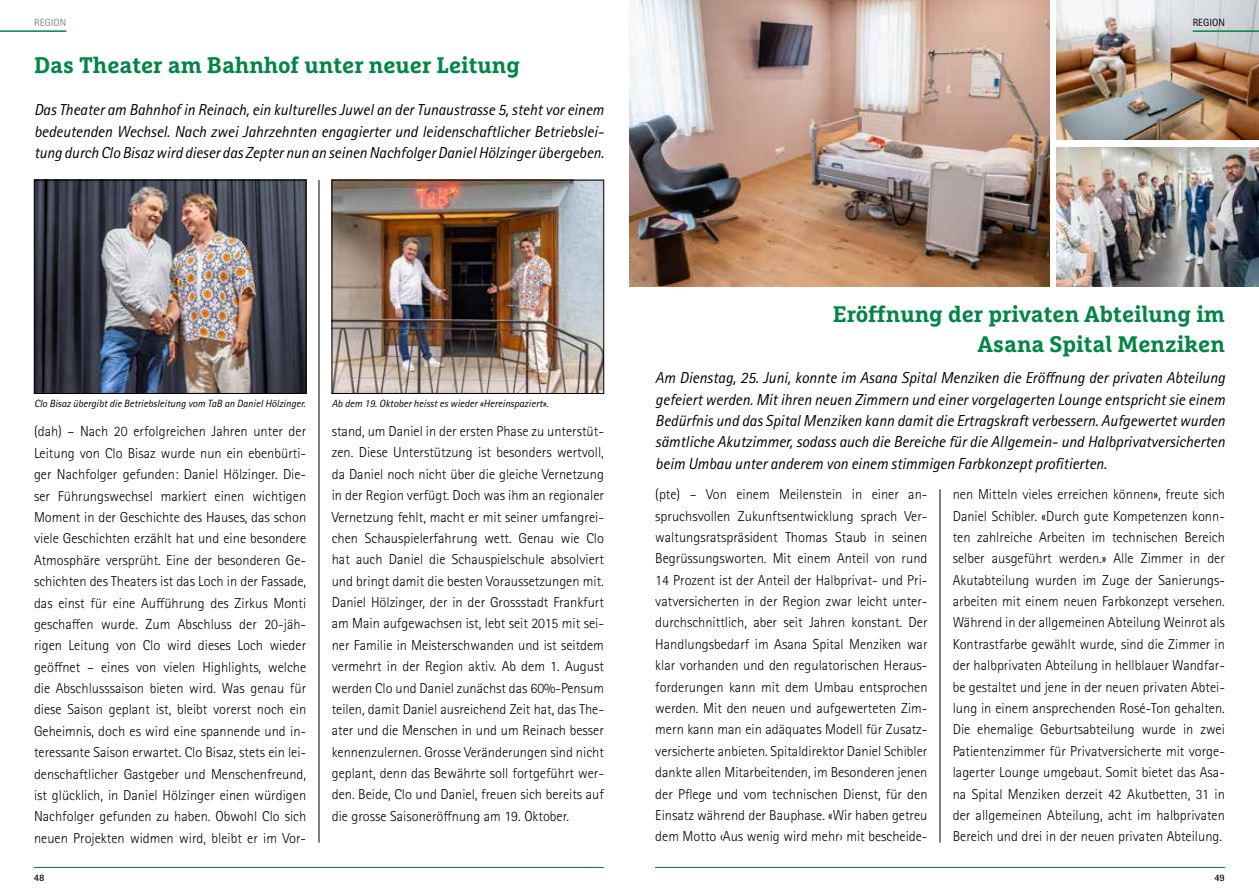
<style>
.page{position:relative;width:1259px;height:893px;background:#fff}
.page>*{position:absolute;margin:0;border:0;box-sizing:border-box;transform-origin:0 0}
.t1{font:700 22.5px/30px "Marselis Slab Pro";color:#008645;text-align:right}
.t2{font:italic 15.9px/21.3px "Rotis Sans Serif Std";color:#000;text-align:justify}
.t3{font:300 14.4px/21.3px "Rotis Sans Serif Std";color:#000;text-align:justify}
.t4{font:italic 10.5px "Rotis Sans Serif Std";color:#000}
.t5{font:10.5px "Rotis Sans Serif Std";color:#868786}
.t6{font:10.5px "Rotis Sans Serif Std";color:#000}
.t7{font:700 9.9px "Rotis Sans Serif Std";color:#000}
</style>
<div class="page">
<hr style="left:0;top:30px;width:66px;height:2px;background:#008645">
<hr style="left:34px;top:867px;width:570px;height:1px;background:#008645">
<img style="left:36px;top:182px;width:268px;height:210px">
<div style="left:34px;top:180px;width:272px;height:214px;border:1px solid #000"></div>
<hr style="left:319px;top:180px;width:1px;height:663px;background:#000">
<img style="left:334px;top:182px;width:268px;height:210px">
<div style="left:332px;top:180px;width:272px;height:214px;border:1px solid #000"></div>
<img style="left:1056px;top:0;width:203px;height:139px">
<hr style="left:939px;top:489px;width:1px;height:354px;background:#000">
<img style="left:629px;top:0;width:420px;height:287px">
<img style="left:1056px;top:148px;width:203px;height:139px">
<hr style="left:1192px;top:30px;width:67px;height:2px;background:#008645">
<hr style="left:655px;top:867px;width:570px;height:1px;background:#008645">
<p class="t5" style="left:34px;top:16px;width:34px">REGION</p>
<h1 class="t1" style="left:34px;top:50px;width:487px">Das Theater am Bahnhof unter neuer Leitung</h1>
<p class="t2" style="left:34px;top:99px;width:571px">Das Theater am Bahnhof in Reinach, ein kulturelles Juwel an der Tunaustrasse 5, steht vor einem bedeutenden Wechsel. Nach zwei Jahrzehnten engagierter und leidenschaftlicher Betriebslei&shy;tung durch Clo Bisaz wird dieser das Zepter nun an seinen Nachfolger Daniel Hölzinger übergeben.</p>
<p class="t6" style="left:1192px;top:16px;width:34px">REGION</p>
<p class="t4" style="left:34px;top:398px;width:273px">Clo Bisaz übergibt die Betriebsleitung vom TaB an Daniel Hölzinger.</p>
<p class="t4" style="left:332px;top:398px;width:218px">Ab dem 19. Oktober heisst es wieder «Hereinspaziert».</p>
<p class="t3" style="left:34px;top:421px;width:274px">(dah) – Nach 20 erfolgreichen Jahren unter der Leitung von Clo Bisaz wurde nun ein ebenbürti&shy;ger Nachfolger gefunden: Daniel Hölzinger. Die&shy;ser Führungswechsel markiert einen wichtigen Moment in der Geschichte des Hauses, das schon viele Geschichten erzählt hat und eine besondere Atmosphäre versprüht. Eine der besonderen Ge&shy;schichten des Theaters ist das Loch in der Fassade, das einst für eine Aufführung des Zirkus Monti geschaffen wurde. Zum Abschluss der 20-jäh&shy;rigen Leitung von Clo wird dieses Loch wieder geöffnet – eines von vielen Highlights, welche die Abschlusssaison bieten wird. Was genau für diese Saison geplant ist, bleibt vorerst noch ein Geheimnis, doch es wird eine spannende und in&shy;teressante Saison erwartet. Clo Bisaz, stets ein lei&shy;denschaftlicher Gastgeber und Menschenfreund, ist glücklich, in Daniel Hölzinger einen würdigen Nachfolger gefunden zu haben. Obwohl Clo sich neuen Projekten widmen wird, bleibt er im Vor-</p>
<p class="t3" style="left:332px;top:421px;width:274px">stand, um Daniel in der ersten Phase zu unterstüt&shy;zen. Diese Unterstützung ist besonders wertvoll, da Daniel noch nicht über die gleiche Vernetzung in der Region verfügt. Doch was ihm an regionaler Vernetzung fehlt, macht er mit seiner umfangrei&shy;chen Schauspielerfahrung wett. Genau wie Clo hat auch Daniel die Schauspielschule absolviert und bringt damit die besten Voraussetzungen mit.<br>Daniel Hölzinger, der in der Grossstadt Frankfurt am Main aufgewachsen ist, lebt seit 2015 mit sei&shy;ner Familie in Meisterschwanden und ist seitdem vermehrt in der Region aktiv. Ab dem 1. August werden Clo und Daniel zunächst das 60%-Pensum teilen, damit Daniel ausreichend Zeit hat, das The&shy;ater und die Menschen in und um Reinach besser kennenzulernen. Grosse Veränderungen sind nicht geplant, denn das Bewährte soll fortgeführt wer&shy;den. Beide, Clo und Daniel, freuen sich bereits auf die grosse Saisoneröffnung am 19. Oktober.</p>
<p class="t7" style="left:34px;top:871px;width:12px">48</p>
<h1 class="t1" style="left:832px;top:298px;width:394px">Eröffnung der privaten Abteilung im<br>Asana Spital Menziken</h1>
<p class="t2" style="left:655px;top:367px;width:571px">Am Dienstag, 25. Juni, konnte im Asana Spital Menziken die Eröffnung der privaten Abteilung gefeiert werden. Mit ihren neuen Zimmern und einer vorgelagerten Lounge entspricht sie einem Bedürfnis und das Spital Menziken kann damit die Ertragskraft verbessern. Aufgewertet wurden sämtliche Akutzimmer, sodass auch die Bereiche für die Allgemein- und Halbprivatversicherten beim Umbau unter anderem von einem stimmigen Farbkonzept profitierten.</p>
<p class="t3" style="left:655px;top:484px;width:274px">(pte) – Von einem Meilenstein in einer an&shy;spruchsvollen Zukunftsentwicklung sprach Ver&shy;waltungsratspräsident Thomas Staub in seinen Begrüssungsworten. Mit einem Anteil von rund 14 Prozent ist der Anteil der Halbprivat- und Pri&shy;vatversicherten in der Region zwar leicht unter&shy;durchschnittlich, aber seit Jahren konstant. Der Handlungsbedarf im Asana Spital Menziken war klar vorhanden und den regulatorischen Heraus&shy;forderungen kann mit dem Umbau entsprochen werden. Mit den neuen und aufgewerteten Zim&shy;mern kann man ein adäquates Modell für Zusatz&shy;versicherte anbieten. Spitaldirektor Daniel Schibler dankte allen Mitarbeitenden, im Besonderen jenen der Pflege und vom technischen Dienst, für den Einsatz während der Bauphase. «Wir haben getreu dem Motto ‹Aus wenig wird mehr› mit bescheide-</p>
<p class="t3" style="left:952px;top:484px;width:274px">nen Mitteln vieles erreichen können», freute sich Daniel Schibler. «Durch gute Kompetenzen konn&shy;ten zahlreiche Arbeiten im technischen Bereich selber ausgeführt werden.» Alle Zimmer in der Akutabteilung wurden im Zuge der Sanierungs&shy;arbeiten mit einem neuen Farbkonzept versehen.<br>Während in der allgemeinen Abteilung Weinrot als Kontrastfarbe gewählt wurde, sind die Zimmer in der halbprivaten Abteilung in hellblauer Wandfar&shy;be gestaltet und jene in der neuen privaten Abtei&shy;lung in einem ansprechenden Rosé-Ton gehalten.<br>Die ehemalige Geburtsabteilung wurde in zwei Patientenzimmer für Privatversicherte mit vorge&shy;lagerter Lounge umgebaut. Somit bietet das Asa&shy;na Spital Menziken derzeit 42 Akutbetten, 31 in der allgemeinen Abteilung, acht im halbprivaten Bereich und drei in der neuen privaten Abteilung.</p>
<p class="t7" style="left:1214px;top:871px;width:12px">49</p>
</div>
